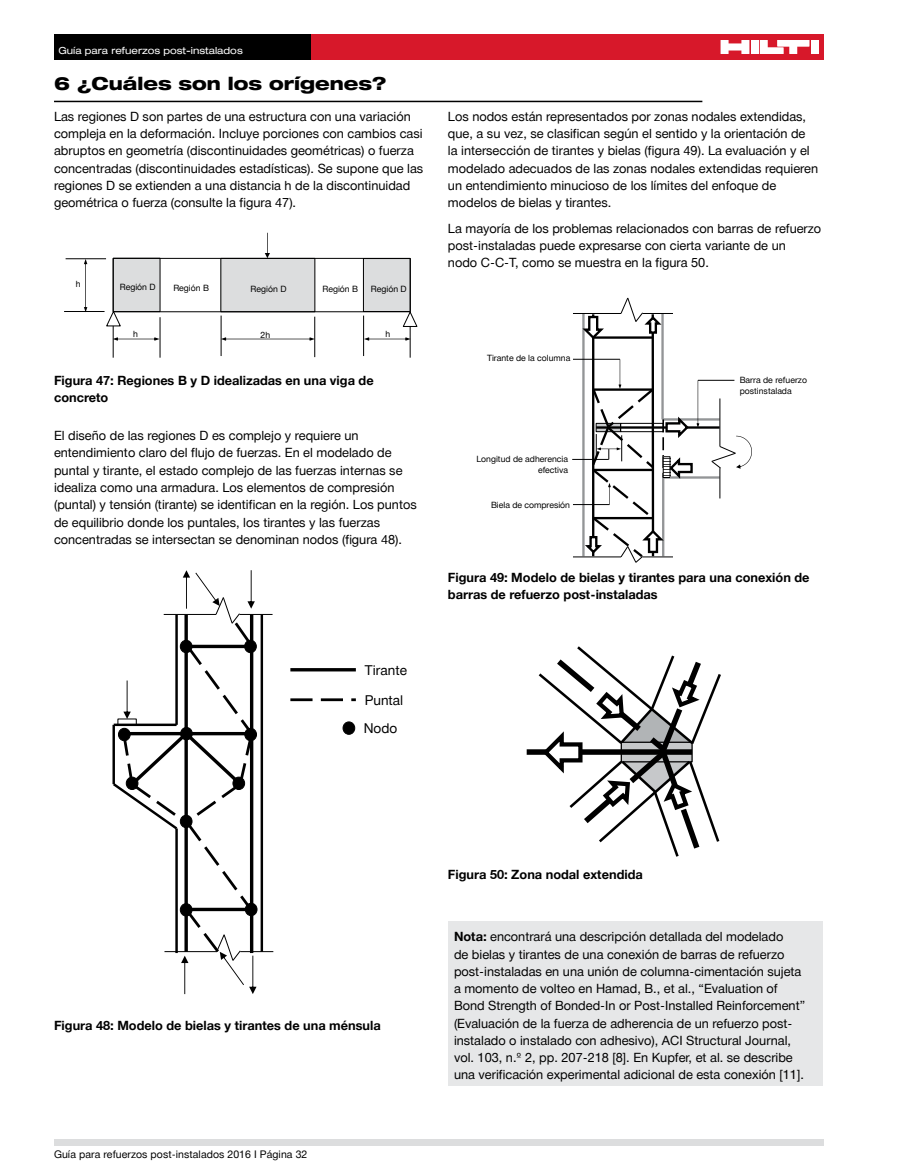
<style>
.page{position:relative;width:905px;height:1175px;background:#fff}
.page>*{position:absolute;margin:0;border:0;box-sizing:border-box;transform-origin:0 0}
.t1{font:800 expanded 18px "Hilti";color:#000}
.t2{font:13.65px/29.4px "Hilti";letter-spacing:-.005em;color:#000}
.t3{font:12.75px/17.2px "Hilti";color:#000}
.t4{font:700 12.75px/17.2px "Hilti";color:#000}
.t5{font:10.5px "Hilti";letter-spacing:.005em;color:#000}
.t6{font:expanded 9.75px "Hilti";color:#fff}
.t7{font:8.7px/10.4px "Hilti";color:#000;text-align:right}
.s1{font-weight:700}
</style>
<div class="page">
<hr style="left:54px;top:101px;width:648px;height:1px;background:#000">
<div style="left:310px;top:34px;width:514px;height:26px;background:#d7182a"></div>
<div style="left:54px;top:34px;width:256px;height:26px;background:#000"></div>
<div style="left:750px;top:40px;width:8px;height:14px;background:#fff"></div>
<div style="left:810px;top:40px;width:8px;height:14px;background:#fff"></div>
<svg style="left:720px;top:40px;width:29px;height:14px"></svg>
<svg style="left:759px;top:40px;width:50px;height:14px"></svg>
<div style="left:54px;top:1138px;width:770px;height:7px;background:#dcddde"></div>
<div style="left:113px;top:258px;width:47px;height:53px;background:#dcddde"></div>
<div style="left:221px;top:258px;width:94px;height:54px;background:#dcddde"></div>
<div style="left:363px;top:258px;width:47px;height:53px;background:#dcddde"></div>
<div style="left:363px;top:258px;width:47px;height:54px;border:1px solid #000"></div>
<svg style="left:114px;top:337px;width:46px;height:4px"></svg>
<svg style="left:222px;top:337px;width:92px;height:4px"></svg>
<svg style="left:364px;top:337px;width:46px;height:4px"></svg>
<svg style="left:265px;top:233px;width:5px;height:25px"></svg>
<hr style="left:113px;top:314px;width:1px;height:44px;background:#000">
<svg style="left:84px;top:259px;width:3px;height:52px"></svg>
<hr style="left:160px;top:317px;width:1px;height:41px;background:#000">
<hr style="left:221px;top:315px;width:1px;height:41px;background:#000">
<hr style="left:314px;top:317px;width:1px;height:40px;background:#000">
<hr style="left:363px;top:315px;width:1px;height:41px;background:#000">
<div style="left:113px;top:258px;width:297px;height:54px;border:1px solid #000"></div>
<hr style="left:66px;top:258px;width:40px;height:1px;background:#000">
<hr style="left:64px;top:311px;width:40px;height:1px;background:#000">
<hr style="left:410px;top:314px;width:1px;height:44px;background:#000">
<svg style="left:106px;top:310px;width:15px;height:17px"></svg>
<svg style="left:402px;top:310px;width:16px;height:17px"></svg>
<hr style="left:260px;top:615px;width:3px;height:336px;background:#000">
<hr style="left:239px;top:614px;width:33px;height:1px;background:#000">
<hr style="left:240px;top:951px;width:33px;height:1px;background:#000">
<svg style="left:112px;top:570px;width:144px;height:424px"></svg>
<div style="left:181px;top:727px;width:11px;height:13px;background:#000;border-radius:50%"></div>
<div style="left:180px;top:727px;width:13px;height:13px;border:1px solid #000;border-radius:50%"></div>
<div style="left:233px;top:777px;width:11px;height:12px;background:#000;border-radius:50%"></div>
<div style="left:232px;top:776px;width:13px;height:14px;border:1px solid #000;border-radius:50%"></div>
<div style="left:126px;top:777px;width:12px;height:12px;background:#000;border-radius:50%"></div>
<div style="left:126px;top:776px;width:12px;height:14px;border:1px solid #000;border-radius:50%"></div>
<div style="left:118px;top:728px;width:12px;height:12px;background:#000;border-radius:50%"></div>
<div style="left:118px;top:728px;width:13px;height:13px;border:1px solid #000;border-radius:50%"></div>
<div style="left:245px;top:728px;width:11px;height:12px;background:#000;border-radius:50%"></div>
<div style="left:244px;top:728px;width:13px;height:13px;border:1px solid #000;border-radius:50%"></div>
<div style="left:180px;top:640px;width:12px;height:12px;background:#000;border-radius:50%"></div>
<div style="left:180px;top:640px;width:12px;height:13px;border:1px solid #000;border-radius:50%"></div>
<div style="left:244px;top:640px;width:12px;height:12px;background:#000;border-radius:50%"></div>
<div style="left:244px;top:640px;width:13px;height:13px;border:1px solid #000;border-radius:50%"></div>
<div style="left:180px;top:815px;width:12px;height:12px;background:#000;border-radius:50%"></div>
<div style="left:180px;top:814px;width:12px;height:14px;border:1px solid #000;border-radius:50%"></div>
<div style="left:245px;top:903px;width:12px;height:12px;background:#000;border-radius:50%"></div>
<div style="left:245px;top:902px;width:12px;height:14px;border:1px solid #000;border-radius:50%"></div>
<div style="left:180px;top:903px;width:12px;height:13px;background:#000;border-radius:50%"></div>
<div style="left:180px;top:903px;width:12px;height:13px;border:1px solid #000;border-radius:50%"></div>
<hr style="left:290px;top:668px;width:66px;height:3px;background:#000">
<svg style="left:290px;top:698px;width:66px;height:3px"></svg>
<div style="left:343px;top:722px;width:12px;height:12px;background:#000;border-radius:50%"></div>
<div style="left:342px;top:721px;width:13px;height:13px;border:1px solid #000;border-radius:50%"></div>
<hr style="left:582px;top:314px;width:2px;height:242px;background:#939597">
<hr style="left:661px;top:314px;width:2px;height:105px;background:#939597">
<hr style="left:662px;top:418px;width:57px;height:2px;background:#939597">
<hr style="left:662px;top:476px;width:57px;height:2px;background:#939597">
<hr style="left:596px;top:426px;width:123px;height:3px;background:#000">
<hr style="left:592px;top:314px;width:2px;height:242px;background:#000">
<hr style="left:651px;top:314px;width:3px;height:242px;background:#000">
<hr style="left:593px;top:336px;width:59px;height:3px;background:#000">
<svg style="left:582px;top:315px;width:24px;height:26px"></svg>
<hr style="left:573px;top:313px;width:48px;height:1px;background:#000">
<svg style="left:620px;top:297px;width:44px;height:38px"></svg>
<hr style="left:642px;top:313px;width:31px;height:1px;background:#000">
<hr style="left:573px;top:556px;width:48px;height:1px;background:#000">
<hr style="left:719px;top:398px;width:1px;height:48px;background:#000">
<hr style="left:719px;top:468px;width:1px;height:30px;background:#000">
<hr style="left:572px;top:459px;width:36px;height:1px;background:#000">
<hr style="left:698px;top:380px;width:36px;height:1px;background:#000">
<hr style="left:573px;top:359px;width:47px;height:1px;background:#000">
<hr style="left:573px;top:504px;width:36px;height:1px;background:#000">
<svg style="left:711px;top:436px;width:41px;height:33px"></svg>
<svg style="left:582px;top:359px;width:117px;height:204px"></svg>
<div style="left:526px;top:749px;width:166px;height:5px;background:#000"></div>
<svg style="left:536px;top:646px;width:185px;height:211px"></svg>
<div style="left:448px;top:920px;width:374px;height:165px;background:#e6e7e8"></div>
<p class="t6" style="left:58px;top:45px;width:186px">Guía para refuerzos post-instalados</p>
<h1 class="t1" style="left:54px;top:74px;width:334px">6 ¿Cuáles son los orígenes?</h1>
<p class="t3" style="left:54px;top:108px;width:371px">Las regiones D son partes de una estructura con una variación compleja en la deformación. Incluye porciones con cambios casi abruptos en geometría (discontinuidades geométricas) o fuerza concentradas (discontinuidades estadísticas). Se supone que las regiones D se extienden a una distancia h de la discontinuidad geométrica o fuerza (consulte la figura 47).</p>
<p class="t7" style="left:76px;top:279px;width:6px">h</p>
<p class="t7" style="left:120px;top:281px;width:37px">Región D</p>
<p class="t7" style="left:133px;top:328px;width:6px">h</p>
<p class="t7" style="left:260px;top:329px;width:11px">2h</p>
<p class="t7" style="left:385px;top:328px;width:6px">h</p>
<p class="t7" style="left:173px;top:282px;width:37px">Región B</p>
<p class="t7" style="left:251px;top:283px;width:37px">Región D</p>
<p class="t7" style="left:322px;top:284px;width:37px">Región B</p>
<p class="t7" style="left:371px;top:284px;width:37px">Región D</p>
<p class="t4" style="left:54px;top:372px;width:321px">Figura 47: Regiones B y D idealizadas en una viga de concreto</p>
<p class="t3" style="left:54px;top:427px;width:364px">El diseño de las regiones D es complejo y requiere un entendimiento claro del flujo de fuerzas. En el modelado de puntal y tirante, el estado complejo de las fuerzas internas se idealiza como una armadura. Los elementos de compresión (puntal) y tensión (tirante) se identifican en la región. Los puntos de equilibrio donde los puntales, los tirantes y las fuerzas concentradas se intersectan se denominan nodos (figura 48).</p>
<p class="t3" style="left:448px;top:108px;width:372px">Los nodos están representados por zonas nodales extendidas, que, a su vez, se clasifican según el sentido y la orientación de la intersección de tirantes y bielas (figura 49). La evaluación y el modelado adecuados de las zonas nodales extendidas requieren un entendimiento minucioso de los límites del enfoque de modelos de bielas y tirantes.</p>
<p class="t3" style="left:448px;top:220px;width:375px">La mayoría de los problemas relacionados con barras de refuerzo post-instaladas puede expresarse con cierta variante de un<br>nodo C-C-T, como se muestra en la figura 50.</p>
<p class="t7" style="left:487px;top:353px;width:85px">Tirante de la columna</p>
<p class="t7" style="left:476px;top:454px;width:93px">Longitud de adherencia efectiva</p>
<p class="t7" style="left:491px;top:499px;width:80px">Biela de compresión</p>
<p class="t7" style="left:739px;top:375px;width:69px;text-align:left">Barra de refuerzo postinstalada</p>
<p class="t4" style="left:448px;top:568px;width:363px">Figura 49: Modelo de bielas y tirantes para una conexión de barras de refuerzo post-instaladas</p>
<p class="t2" style="left:365px;top:656px;width:44px">Tirante<br>Puntal</p>
<p class="t2" style="left:364px;top:713px;width:35px">Nodo</p>
<p class="t4" style="left:54px;top:1017px;width:328px">Figura 48: Modelo de bielas y tirantes de una ménsula</p>
<p class="t5" style="left:54px;top:1147px;width:255px">Guía para refuerzos post-instalados 2016 I Página 32</p>
<p class="t4" style="left:448px;top:866px;width:196px">Figura 50: Zona nodal extendida</p>
<p class="t3" style="left:454px;top:928px;width:352px"><span class="s1">Nota:</span> encontrará una descripción detallada del modelado<br>de bielas y tirantes de una conexión de barras de refuerzo post-instaladas en una unión de columna-cimentación sujeta a momento de volteo en Hamad, B., et al., “Evaluation of Bond Strength of Bonded-In or Post-Installed Reinforcement” (Evaluación de la fuerza de adherencia de un refuerzo post&shy;instalado o instalado con adhesivo), ACI Structural Journal, vol. 103, n.º 2, pp. 207-218 [8]. En Kupfer, et al. se describe una verificación experimental adicional de esta conexión [11].</p>
</div>
